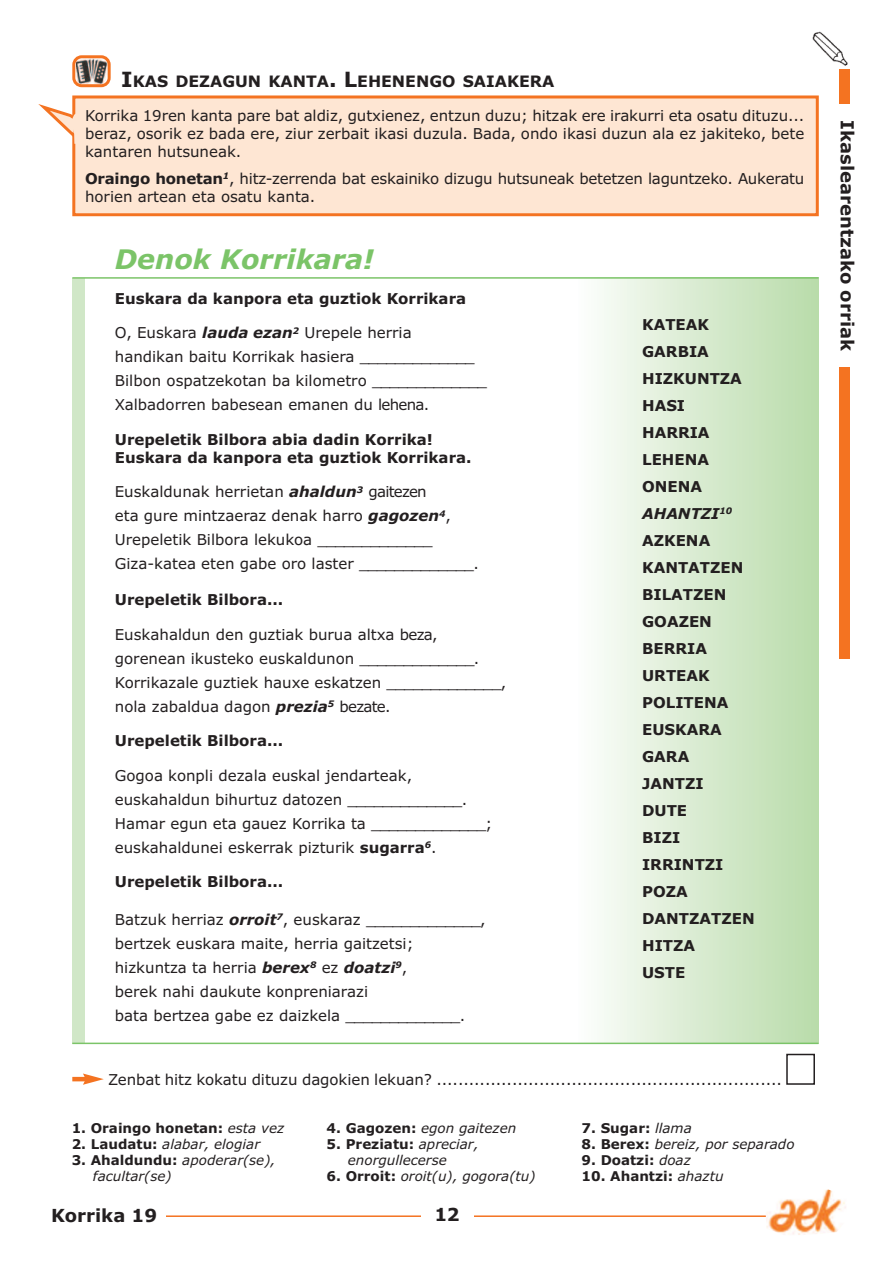
<style>
.page{position:relative;width:893px;height:1263px;background:#fff}
.page>*{position:absolute;margin:0;border:0;box-sizing:border-box;transform-origin:0 0}
.t1{font:italic 700 27px "Verdana";color:#7bc468}
.t2{font:700 18px "Verdana";color:#231f20}
.t3{font:700 15.75px "Verdana";color:#231f20}
.t4{font:15px/24px "Verdana";color:#231f20}
.t5{font:700 15px/27px "Verdana";color:#231f20}
.t6{font:italic 13.5px/16.2px "Verdana";color:#231f20}
.t7{font:700 13.5px "Verdana";color:#231f20}
.s1{font-size:21px}
.s2{font-weight:700}
.s3{font-weight:700;font-style:italic}
.s4{font-style:italic}
.s5{font-weight:400;font-style:italic}
.s6{font-weight:700;font-style:normal}
</style>
<div class="page">
<hr style="left:52px;top:1215px;width:776px;height:2px;background:#f47321">
<div style="left:839px;top:70px;width:11px;height:589px;background:#f47321"></div>
<div style="left:834px;top:104px;width:23px;height:263px;background:#fff"></div>
<div style="left:421px;top:1193px;width:52px;height:44px;background:#fff"></div>
<img style="left:765px;top:1190px;width:81px;height:45px">
<img style="left:812px;top:32px;width:35px;height:34px">
<div style="left:51px;top:1208px;width:115px;height:30px;background:#fff"></div>
<div style="left:786px;top:1054px;width:29px;height:31px;border:2px solid #231f20"></div>
<hr style="left:72px;top:1077px;width:15px;height:4px;background:#f47321">
<svg style="left:83px;top:1073px;width:21px;height:12px"></svg>
<svg style="left:72px;top:55px;width:39px;height:32px"></svg>
<div style="left:75px;top:98px;width:741px;height:115px;background:#fee6d3"></div>
<div style="left:72px;top:95px;width:747px;height:121px;border:3px solid #f47321"></div>
<svg style="left:38px;top:104px;width:38px;height:40px"></svg>
<div style="left:578px;top:278px;width:240px;height:765px;background:linear-gradient(to right,#fcfdfb,#b8dba9)"></div>
<div style="left:72px;top:278px;width:13px;height:765px;background:#d0e7c7"></div>
<hr style="left:72px;top:277px;width:746px;height:2px;background:#7bc468">
<hr style="left:72px;top:1042px;width:746px;height:2px;background:#7bc468">
<p class="t3" style="left:121px;top:73px;width:435px"><span class="s1">I</span>KAS DEZAGUN KANTA<span class="s1">. L</span>EHENENGO SAIAKERA</p>
<p class="t4" style="left:85px;top:107px;width:721px;line-height:18px;text-align:justify">Korrika 19ren kanta pare bat aldiz, gutxienez, entzun duzu; hitzak ere irakurri eta osatu dituzu... beraz, osorik ez bada ere, ziur zerbait ikasi duzula. Bada, ondo ikasi duzun ala ez jakiteko, bete kantaren hutsuneak.</p>
<p class="t4" style="left:85px;top:169px;width:721px;line-height:18px"><span class="s2">Oraingo honetan</span><sup>1</sup>, hitz-zerrenda bat eskainiko dizugu hutsuneak betetzen laguntzeko. Aukeratu horien artean eta osatu kanta.</p>
<h1 class="t1" style="left:115px;top:244px;width:261px">Denok Korrikara!</h1>
<p class="t5" style="left:115px;top:285px;width:353px">Euskara da kanpora eta guztiok Korrikara</p>
<p class="t4" style="left:115px;top:321px;width:374px">O, Euskara <span class="s3">lauda ezan</span><sup>2</sup> Urepele herria<br>handikan baitu Korrikak hasiera _____________ Bilbon ospatzekotan ba kilometro _____________ Xalbadorren babesean emanen du lehena.</p>
<p class="t5" style="left:115px;top:430px;width:358px;line-height:18px">Urepeletik Bilbora abia dadin Korrika!<br>Euskara da kanpora eta guztiok Korrikara.</p>
<p class="t4" style="left:115px;top:480px;width:365px">Euskaldunak herrietan <span class="s3">ahaldun</span><sup>3</sup> gaitezen<br>eta gure mintzaeraz denak harro <span class="s3">gagozen</span><sup>4</sup>, Urepeletik Bilbora lekukoa _____________ Giza-katea eten gabe oro laster _____________.</p>
<p class="t5" style="left:115px;top:586px;width:170px">Urepeletik Bilbora...</p>
<p class="t4" style="left:115px;top:622px;width:393px">Euskahaldun den guztiak burua altxa beza, gorenean ikusteko euskaldunon _____________.<br>Korrikazale guztiek hauxe eskatzen _____________, nola zabaldua dagon <span class="s3">prezia</span><sup>5</sup> bezate.</p>
<p class="t5" style="left:115px;top:727px;width:170px">Urepeletik Bilbora...</p>
<p class="t4" style="left:115px;top:763px;width:379px">Gogoa konpli dezala euskal jendarteak, euskahaldun bihurtuz datozen _____________.<br>Hamar egun eta gauez Korrika ta _____________; euskahaldunei eskerrak pizturik <span class="s2">sugarra</span><sup>6</sup>.</p>
<p class="t5" style="left:115px;top:868px;width:170px">Urepeletik Bilbora...</p>
<p class="t4" style="left:115px;top:907px;width:372px">Batzuk herriaz <span class="s3">orroit</span><sup>7</sup>, euskaraz _____________, bertzek euskara maite, herria gaitzetsi; hizkuntza ta herria <span class="s3">berex</span><sup>8</sup> ez <span class="s3">doatzi</span><sup>9</sup>,<br>berek nahi daukute konpreniarazi<br>bata bertzea gabe ez daizkela _____________.</p>
<p class="t5" style="left:642px;top:311px;width:114px">KATEAK<br>GARBIA<br>HIZKUNTZA<br>HASI<br>HARRIA<br>LEHENA<br>ONENA<br><span class="s4">AHANTZI</span><sup>10<br></sup>AZKENA<br>KANTATZEN<br>BILATZEN<br>GOAZEN<br>BERRIA<br>URTEAK<br>POLITENA<br>EUSKARA<br>GARA<br>JANTZI<br>DUTE<br>BIZI<br>IRRINTZI<br>POZA<br>DANTZATZEN<br>HITZA<br>USTE</p>
<p class="t4" style="left:108px;top:1067px;width:675px">Zenbat hitz kokatu dituzu dagokien lekuan? ................................................................</p>
<p class="t7" style="left:72px;top:1120px;width:214px">1. Oraingo honetan: <span class="s5">esta vez</span></p>
<p class="t6" style="left:72px;top:1136px;width:190px"><span class="s6">2. Laudatu:</span> alabar, elogiar</p>
<p class="t6" style="left:93px;top:1152px;width:184px;text-indent:-21px"><span class="s6">3. Ahaldundu:</span> apoderar(se), facultar(se)</p>
<p class="t6" style="left:327px;top:1120px;width:191px"><span class="s6">4. Gagozen:</span> egon gaitezen</p>
<p class="t6" style="left:348px;top:1136px;width:132px;text-indent:-21px"><span class="s6">5. Preziatu:</span> apreciar, enorgullecerse</p>
<p class="t6" style="left:327px;top:1168px;width:210px"><span class="s6">6. Orroit:</span> oroit(u), gogora(tu)</p>
<p class="t2" style="left:51px;top:1205px;width:108px">Korrika 19</p>
<p class="t2" style="left:434px;top:1205px;width:27px">12</p>
<p class="t7" style="left:582px;top:1120px;width:112px">7. Sugar: <span class="s5">llama</span></p>
<p class="t6" style="left:582px;top:1136px;width:214px"><span class="s6">8. Berex:</span> bereiz, por separado</p>
<p class="t7" style="left:582px;top:1152px;width:111px">9. Doatzi: <span class="s5">doaz</span></p>
<p class="t7" style="left:582px;top:1169px;width:143px">10. Ahantzi: <span class="s5">ahaztu</span></p>
<p class="t2" style="left:858px;top:120px;width:232px;rotate:90deg">Ikaslearentzako orriak</p>
</div>
